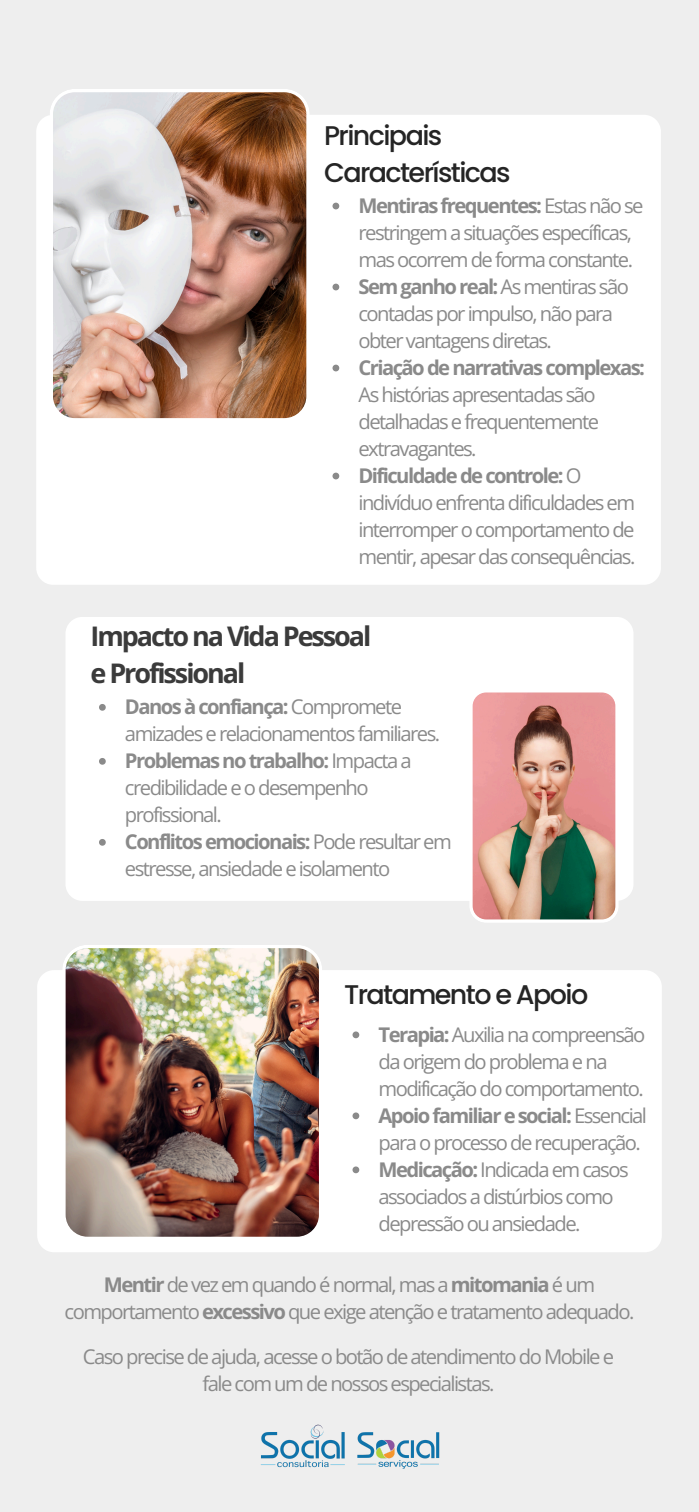
<style>
.page{position:relative;width:699px;height:1512px;background:#eee}
.page>*{position:absolute;margin:0;border:0;box-sizing:border-box;transform-origin:0 0}
.t1{font:500 27px/37.1px "Poppins";letter-spacing:-.06em;color:#252525}
.t2{font:700 27px/37.1px "Open Sans";letter-spacing:-.075em;color:#3b3b3b}
.t3{font:20.25px/27px "Open Sans";letter-spacing:-.075em;color:#8a8a8a}
.s1{font-weight:700}
</style>
<div class="page">
<div style="left:37px;top:970px;width:624px;height:282px;background:#fff;border-radius:17px"></div>
<img style="left:63px;top:945px;width:259px;height:292px">
<svg style="left:352px;top:1031px;width:7px;height:7px"></svg>
<svg style="left:352px;top:1112px;width:7px;height:7px"></svg>
<svg style="left:352px;top:1166px;width:7px;height:7px"></svg>
<div style="left:36px;top:115px;width:624px;height:470px;background:#fff;border-radius:17px"></div>
<div style="left:65px;top:617px;width:568px;height:284px;background:#fff;border-radius:17px"></div>
<img style="left:50px;top:89px;width:259px;height:330px">
<svg style="left:470px;top:692px;width:148px;height:231px;background:#bd9286"></svg>
<svg style="left:99px;top:704px;width:7px;height:7px"></svg>
<svg style="left:99px;top:758px;width:7px;height:7px"></svg>
<svg style="left:99px;top:839px;width:7px;height:7px"></svg>
<svg style="left:332px;top:203px;width:7px;height:6px"></svg>
<svg style="left:332px;top:284px;width:7px;height:6px"></svg>
<svg style="left:332px;top:365px;width:7px;height:6px"></svg>
<svg style="left:332px;top:473px;width:7px;height:6px"></svg>
<img style="left:260px;top:1424px;width:180px;height:45px">
<p class="t1" style="left:324px;top:117px;width:188px">Principais<br>Características</p>
<p class="t3" style="left:358px;top:191px;width:286px"><span class="s1">Mentiras frequentes:</span> Estas não se restringem a situações específicas, mas ocorrem de forma constante.</p>
<p class="t3" style="left:358px;top:272px;width:272px"><span class="s1">Sem ganho real:</span> As mentiras são contadas por impulso, não para obter vantagens diretas.</p>
<p class="t3" style="left:358px;top:353px;width:288px"><span class="s1">Criação de narrativas complexas:<br></span>As histórias apresentadas são detalhadas e frequentemente extravagantes.</p>
<p class="t3" style="left:358px;top:461px;width:278px"><span class="s1">Dificuldade de controle:</span> O indivíduo enfrenta dificuldades em interromper o comportamento de mentir, apesar das consequências.</p>
<h1 class="t2" style="left:91px;top:617px;width:282px">Impacto na Vida Pessoal e Profissional</h1>
<p class="t3" style="left:125px;top:693px;width:316px"><span class="s1">Danos à confiança:</span> Compromete amizades e relacionamentos familiares.</p>
<p class="t3" style="left:125px;top:747px;width:288px"><span class="s1">Problemas no trabalho:</span> Impacta a credibilidade e o desempenho profissional.</p>
<p class="t3" style="left:125px;top:828px;width:328px"><span class="s1">Conflitos emocionais:</span> Pode resultar em estresse, ansiedade e isolamento</p>
<h1 class="t1" style="left:344px;top:976px;width:246px">Tratamento e Apoio</h1>
<p class="t3" style="left:378px;top:1020px;width:268px"><span class="s1">Terapia:</span> Auxilia na compreensão da origem do problema e na modificação do comportamento.</p>
<h1 class="t3" style="left:378px;top:1101px;width:270px"><span class="s1">Apoio familiar e social:</span> Essencial para o processo de recuperação.</h1>
<p class="t3" style="left:378px;top:1155px;width:252px"><span class="s1">Medicação:</span> Indicada em casos associados a distúrbios como depressão ou ansiedade.</p>
<p class="t3" style="left:65px;top:1271px;width:571px;text-align:center"><span class="s1">Mentir</span> de vez em quando é normal, mas a <span class="s1">mitomania</span> é um comportamento <span class="s1">excessivo</span> que exige atenção e tratamento adequado.</p>
<p class="t3" style="left:83px;top:1343px;width:532px;text-align:center">Caso precise de ajuda, acesse o botão de atendimento do Mobile e fale com um de nossos especialistas.</p>
</div>
